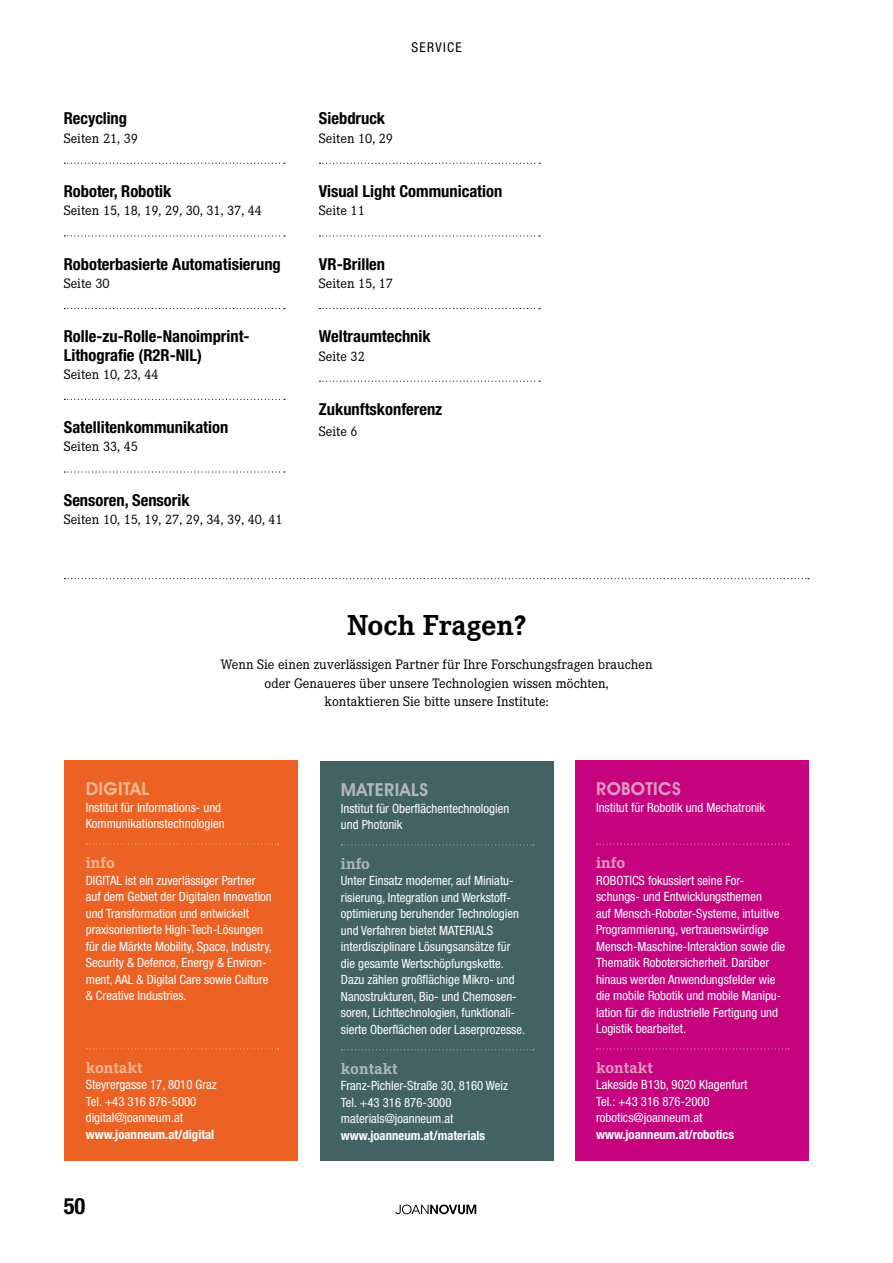
<style>
.page{position:relative;width:893px;height:1263px;background:#fff}
.page>*{position:absolute;margin:0;border:0;box-sizing:border-box;transform-origin:0 0}
.t1{font:700 30px "Corporate E Pro";color:#000}
.t2{font:700 condensed 22.5px "Helvetica Neue LT Pro";color:#000}
.t3{font:600 18px "Avant Garde IT Cby BT";letter-spacing:.02em;color:#b2b7ba}
.t4{font:600 18px "Avant Garde IT Cby BT";letter-spacing:.02em;color:#e19ac3}
.t5{font:600 18px "Avant Garde IT Cby BT";letter-spacing:.02em;color:#f8b78f}
.t6{font:700 condensed 16.5px/18.1px "Helvetica Neue LT Pro";color:#000}
.t7{font:700 16.5px "Corporate E Pro";color:#f8b78f}
.t8{font:700 16.5px "Corporate E Pro";color:#b2b7ba}
.t9{font:700 16.5px "Corporate E Pro";color:#e19ac3}
.t10{font:14.25px/18.1px "Corporate E Pro";color:#000;text-align:center}
.t11{font:condensed 13.5px "Helvetica Neue LT Pro";letter-spacing:.1em;color:#000}
.t12{font:condensed 12.75px/16.5px "Helvetica Neue LT Pro";color:#fff}
.t13{font:700 condensed 12.75px "Helvetica Neue LT Pro";color:#fff}
</style>
<div class="page">
<div style="left:65px;top:760px;width:233px;height:401px;background:#ec6225"></div>
<svg style="left:86px;top:843px;width:193px;height:2px"></svg>
<svg style="left:86px;top:1048px;width:193px;height:1px"></svg>
<div style="left:320px;top:761px;width:234px;height:400px;background:#426264"></div>
<svg style="left:341px;top:844px;width:193px;height:1px"></svg>
<svg style="left:341px;top:1049px;width:193px;height:1px"></svg>
<div style="left:575px;top:760px;width:234px;height:401px;background:#c7027f"></div>
<svg style="left:597px;top:843px;width:192px;height:2px"></svg>
<svg style="left:597px;top:1048px;width:192px;height:1px"></svg>
<svg style="left:65px;top:578px;width:744px;height:1px"></svg>
<svg style="left:64px;top:163px;width:221px;height:1px"></svg>
<svg style="left:64px;top:235px;width:221px;height:1px"></svg>
<svg style="left:64px;top:308px;width:221px;height:1px"></svg>
<svg style="left:64px;top:399px;width:221px;height:1px"></svg>
<svg style="left:64px;top:471px;width:221px;height:2px"></svg>
<svg style="left:319px;top:163px;width:221px;height:1px"></svg>
<svg style="left:319px;top:235px;width:221px;height:1px"></svg>
<svg style="left:319px;top:308px;width:221px;height:1px"></svg>
<svg style="left:319px;top:381px;width:221px;height:1px"></svg>
<svg style="left:395px;top:1204px;width:81px;height:10px"></svg>
<p class="t6" style="left:64px;top:109px;width:65px">Recycling</p>
<p class="t10" style="left:64px;top:128px;width:76px">Seiten 21, 39</p>
<p class="t6" style="left:64px;top:182px;width:109px">Roboter, Robotik</p>
<p class="t10" style="left:64px;top:201px;width:200px">Seiten 15, 18, 19, 29, 30, 31, 37, 44</p>
<p class="t6" style="left:64px;top:255px;width:219px">Roboterbasierte Automatisierung</p>
<p class="t10" style="left:64px;top:273px;width:47px">Seite 30</p>
<p class="t6" style="left:64px;top:327px;width:187px">Rolle-zu-Rolle-Nanoimprint-<br>Lithografie (R2R-NIL)</p>
<p class="t10" style="left:64px;top:364px;width:96px">Seiten 10, 23, 44</p>
<p class="t6" style="left:64px;top:418px;width:166px">Satellitenkommunikation</p>
<p class="t10" style="left:64px;top:437px;width:76px">Seiten 33, 45</p>
<p class="t6" style="left:64px;top:491px;width:127px">Sensoren, Sensorik</p>
<p class="t10" style="left:64px;top:510px;width:220px">Seiten 10, 15, 19, 27, 29, 34, 39, 40, 41</p>
<p class="t11" style="left:411px;top:40px;width:52px">SERVICE</p>
<p class="t6" style="left:319px;top:109px;width:68px">Siebdruck</p>
<p class="t10" style="left:319px;top:128px;width:76px">Seiten 10, 29</p>
<p class="t6" style="left:319px;top:182px;width:185px">Visual Light Communication</p>
<p class="t10" style="left:319px;top:201px;width:47px">Seite 11</p>
<p class="t6" style="left:319px;top:255px;width:68px">VR-Brillen</p>
<p class="t10" style="left:319px;top:273px;width:76px">Seiten 15, 17</p>
<p class="t6" style="left:319px;top:327px;width:113px">Weltraumtechnik</p>
<p class="t10" style="left:319px;top:346px;width:47px">Seite 32</p>
<p class="t6" style="left:319px;top:400px;width:125px">Zukunftskonferenz</p>
<p class="t10" style="left:319px;top:422px;width:40px">Seite 6</p>
<h1 class="t1" style="left:347px;top:604px;width:181px">Noch Fragen?</h1>
<p class="t10" style="left:220px;top:655px;width:434px">Wenn Sie einen zuverlässigen Partner für Ihre Forschungsfragen brauchen oder Genaueres über unsere Technologien wissen möchten,<br>kontaktieren Sie bitte unsere Institute:</p>
<h3 class="t5" style="left:86px;top:778px;width:65px">DIGITAL</h3>
<p class="t12" style="left:86px;top:799px;width:140px">Institut für Informations- und<br>Kommunikationstechnologien</p>
<p class="t7" style="left:86px;top:851px;width:31px">info</p>
<p class="t12" style="left:86px;top:872px;width:188px">DIGITAL ist ein zuverlässiger Partner auf dem Gebiet der Digitalen Innovation und Transformation und entwickelt praxisorientierte High-Tech-Lösungen für die Märkte Mobility, Space, Industry, Security &amp; Defence, Energy &amp; Environ&shy;ment, AAL &amp; Digital Care sowie Culture &amp; Creative Industries.</p>
<p class="t7" style="left:86px;top:1055px;width:58px">kontakt</p>
<p class="t12" style="left:86px;top:1076px;width:133px">Steyrergasse 17, 8010 Graz<br>Tel. +43 316 876-5000 digital@joanneum.at</p>
<p class="t13" style="left:86px;top:1126px;width:130px">www.joanneum.at/digital</p>
<h2 class="t2" style="left:64px;top:1192px;width:23px">50</h2>
<h3 class="t3" style="left:341px;top:779px;width:89px">MATERIALS</h3>
<p class="t12" style="left:341px;top:800px;width:170px">Institut für Oberflächentechnologien und Photonik</p>
<p class="t8" style="left:341px;top:851px;width:31px">info</p>
<p class="t12" style="left:341px;top:872px;width:186px">Unter Einsatz moderner, auf Miniatu&shy;risierung, Integration und Werkstoff&shy;optimierung beruhender Technologien und Verfahren bietet MATERIALS interdisziplinare Lösungsansätze für die gesamte Wertschöpfungskette.<br>Dazu zählen großflächige Mikro- und Nanostrukturen, Bio- und Chemosen&shy;soren, Lichttechnologien, funktionali&shy;sierte Oberflächen oder Laserprozesse.</p>
<p class="t8" style="left:341px;top:1056px;width:58px">kontakt</p>
<p class="t12" style="left:341px;top:1077px;width:169px">Franz-Pichler-Straße 30, 8160 Weiz<br>Tel. +43 316 876-3000 materials@joanneum.at</p>
<p class="t13" style="left:341px;top:1127px;width:146px">www.joanneum.at/materials</p>
<h3 class="t4" style="left:596px;top:778px;width:86px">ROBOTICS</h3>
<p class="t12" style="left:596px;top:799px;width:171px">Institut für Robotik und Mechatronik</p>
<p class="t9" style="left:596px;top:851px;width:31px">info</p>
<p class="t12" style="left:596px;top:872px;width:191px">ROBOTICS fokussiert seine For&shy;schungs- und Entwicklungsthemen<br>auf Mensch-Roboter-Systeme, intuitive Programmierung, vertrauenswürdige Mensch-Maschine-Interaktion sowie die Thematik Robotersicherheit. Darüber hinaus werden Anwendungsfelder wie die mobile Robotik und mobile Manipu&shy;lation für die industrielle Fertigung und Logistik bearbeitet.</p>
<p class="t9" style="left:596px;top:1055px;width:58px">kontakt</p>
<p class="t12" style="left:596px;top:1076px;width:153px">Lakeside B13b, 9020 Klagenfurt<br>Tel.: +43 316 876-2000 robotics@joanneum.at</p>
<p class="t13" style="left:596px;top:1126px;width:139px">www.joanneum.at/robotics</p>
</div>
